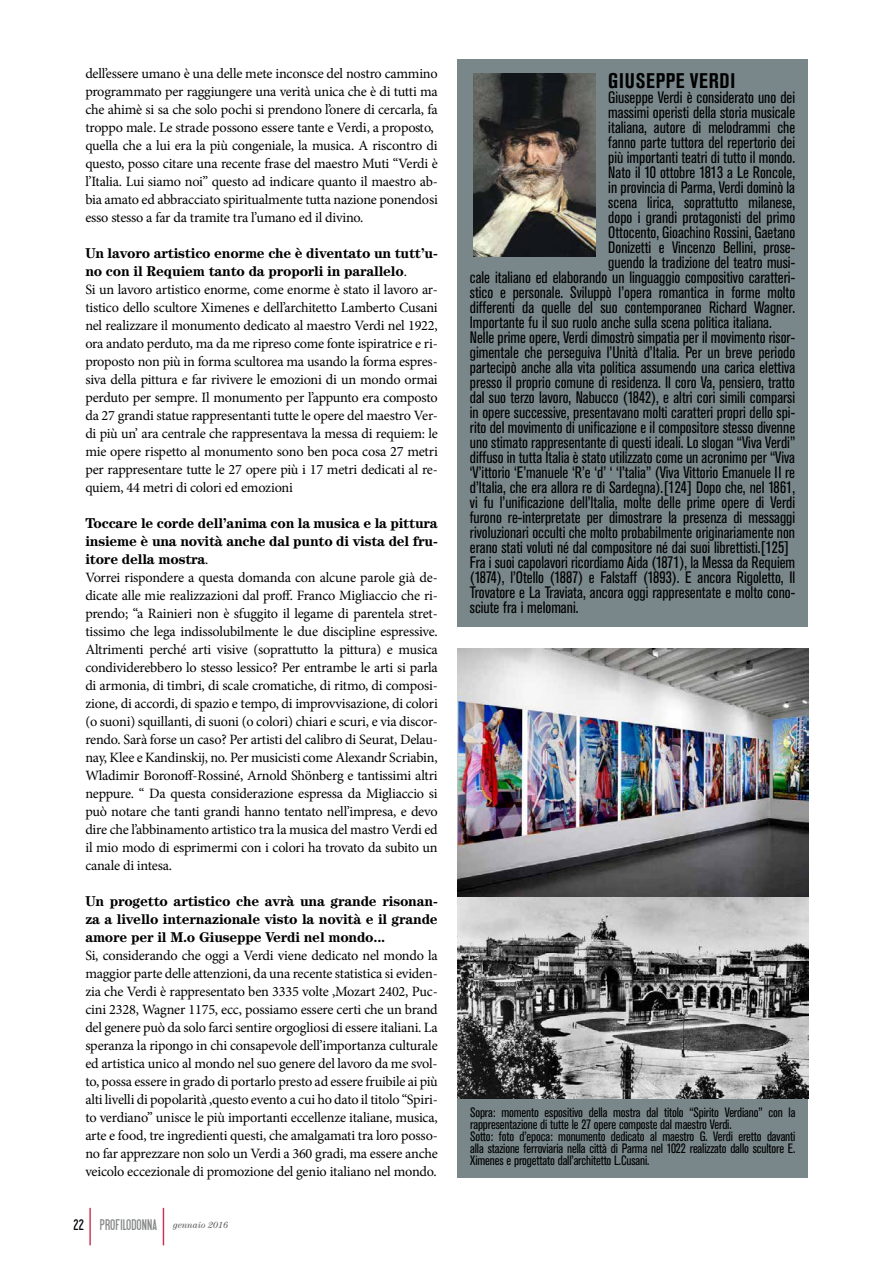
<style>
.page{position:relative;width:893px;height:1263px;background:#fff}
.page>*{position:absolute;margin:0;border:0;box-sizing:border-box;transform-origin:0 0}
.t1{font:700 condensed 21px "Akzidenz Grotesk BE";letter-spacing:.04em;color:#000}
.t2{font:condensed 16.5px "Akzidenz Grotesk BE";letter-spacing:.005em;color:#000}
.t3{font:15px "Libel Suit";letter-spacing:.005em;color:#868789}
.t4{font:14.25px/18px "Minion Pro";letter-spacing:-.015em;color:#000;text-align:justify}
.t5{font:700 14.25px/18px "Century";letter-spacing:-.01em;color:#000;text-align:justify}
.t6{font:condensed 13.5px/12px "Akzidenz Grotesk BE";letter-spacing:-.005em;color:#000}
.t7{font:italic 9px "Century";letter-spacing:.005em;color:#57585a}
.s1{font-family:"Minion Pro";font-weight:400}
.s2{color:#000}
.s3{font-family:"Zapfino";color:#bb052f}
</style>
<div class="page">
<div style="left:457px;top:1098px;width:351px;height:80px;background:#79878a"></div>
<div style="left:457px;top:60px;width:351px;height:567px;background:#79878a"></div>
<img style="left:474px;top:73px;width:122px;height:183px">
<img style="left:457px;top:648px;width:351px;height:450px">
<p class="t4" style="left:85px;top:64px;width:354px;text-align:left">dell’essere umano è una delle mete inconsce del nostro cammino programmato per raggiungere una verità unica che è di tutti ma che ahimè si sa che solo pochi si prendono l’onere di cercarla, fa troppo male. Le strade possono essere tante e Verdi, a proposto, quella che a lui era la più congeniale, la musica. A riscontro di questo, posso citare una recente frase del maestro Muti “Verdi è l’Italia. Lui siamo noi” questo ad indicare quanto il maestro ab&shy;bia amato ed abbracciato spiritualmente tutta nazione ponendosi esso stesso a far da tramite tra l’umano ed il divino.</p>
<p class="t5" style="left:85px;top:243px;width:354px">Un lavoro artistico enorme che è diventato un tutt’u&shy;no con il Requiem tanto da proporli in parallelo<span class="s1">.</span></p>
<p class="t4" style="left:85px;top:280px;width:354px">Si un lavoro artistico enorme, come enorme è stato il lavoro ar&shy;tistico dello scultore Ximenes e dell’architetto Lamberto Cusani nel realizzare il monumento dedicato al maestro Verdi nel 1922, ora andato perduto, ma da me ripreso come fonte ispiratrice e ri&shy;proposto non più in forma scultorea ma usando la forma espres&shy;siva della pittura e far rivivere le emozioni di un mondo ormai perduto per sempre. Il monumento per l’appunto era composto da 27 grandi statue rappresentanti tutte le opere del maestro Ver&shy;di più un’ ara centrale che rappresentava la messa di requiem: le mie opere rispetto al monumento sono ben poca cosa 27 metri per rappresentare tutte le 27 opere più i 17 metri dedicati al re&shy;quiem, 44 metri di colori ed emozioni</p>
<p class="t5" style="left:85px;top:513px;width:354px">Toccare le corde dell’anima con la musica e la pittura insieme è una novità anche dal punto di vista del fru&shy;itore della mostra<span class="s1">.</span></p>
<p class="t4" style="left:85px;top:568px;width:354px">Vorrei rispondere a questa domanda con alcune parole già de&shy;dicate alle mie realizzazioni dal prof. Franco Migliaccio che ri&shy;prendo; “a Rainieri non è sfuggito il legame di parentela stret&shy;tissimo che lega indissolubilmente le due discipline espressive.<br>Altrimenti perché arti visive (soprattutto la pittura) e musica condividerebbero lo stesso lessico? Per entrambe le arti si parla di armonia, di timbri, di scale cromatiche, di ritmo, di composi&shy;zione, di accordi, di spazio e tempo, di improvvisazione, di colori (o suoni) squillanti, di suoni (o colori) chiari e scuri, e via discor&shy;rendo. Sarà forse un caso? Per artisti del calibro di Seurat, Delau&shy;nay, Klee e Kandinskij, no. Per musicisti come Alexandr Scriabin, Wladimir Boronof-Rossiné, Arnold Shönberg e tantissimi altri neppure. “ Da questa considerazione espressa da Migliaccio si può notare che tanti grandi hanno tentato nell’impresa, e devo dire che l’abbinamento artistico tra la musica del mastro Verdi ed il mio modo di esprimermi con i colori ha trovato da subito un canale di intesa.</p>
<p class="t5" style="left:85px;top:891px;width:354px">Un progetto artistico che avrà una grande risonan&shy;za a livello internazionale visto la novità e il grande amore per il M.o Giuseppe Verdi nel mondo...</p>
<p class="t4" style="left:85px;top:946px;width:354px">Si, considerando che oggi a Verdi viene dedicato nel mondo la maggior parte delle attenzioni, da una recente statistica si eviden&shy;zia che Verdi è rappresentato ben 3335 volte ,Mozart 2402, Puc&shy;cini 2328, Wagner 1175, ecc, possiamo essere certi che un brand del genere può da solo farci sentire orgogliosi di essere italiani. La speranza la ripongo in chi consapevole dell’importanza culturale ed artistica unico al mondo nel suo genere del lavoro da me svol&shy;to, possa essere in grado di portarlo presto ad essere fruibile ai più alti livelli di popolarità ,questo evento a cui ho dato il titolo “Spiri&shy;to verdiano” unisce le più importanti eccellenze italiane, musica, arte e food, tre ingredienti questi, che amalgamati tra loro posso&shy;no far apprezzare non solo un Verdi a 360 gradi, ma essere anche veicolo eccezionale di promozione del genio italiano nel mondo.</p>
<p class="t3" style="left:74px;top:1217px;width:94px"><span class="s2">22</span><span class="s3">|</span> PROFILODONNA<span class="s3">|</span></p>
<p class="t7" style="left:173px;top:1220px;width:56px">gennaio 2016</p>
<h1 class="t1" style="left:608px;top:69px;width:128px">GIUSEPPE VERDI</h1>
<p class="t2" style="left:608px;top:88px;width:188px">Giuseppe Verdi è considerato uno dei</p>
<p class="t2" style="left:608px;top:103px;width:188px">massimi operisti della storia musicale</p>
<p class="t2" style="left:608px;top:118px;width:188px">italiana, autore di melodrammi che</p>
<p class="t2" style="left:608px;top:133px;width:188px">fanno parte tuttora del repertorio dei</p>
<p class="t2" style="left:608px;top:148px;width:188px">più importanti teatri di tutto il mondo.</p>
<p class="t2" style="left:608px;top:163px;width:188px">Nato il 10 ottobre 1813 a Le Roncole,</p>
<p class="t2" style="left:608px;top:178px;width:188px">in provincia di Parma, Verdi dominò la</p>
<p class="t2" style="left:608px;top:193px;width:188px">scena lirica, soprattutto milanese,</p>
<p class="t2" style="left:608px;top:208px;width:188px">dopo i grandi protagonisti del primo</p>
<p class="t2" style="left:608px;top:223px;width:188px">Ottocento, Gioachino Rossini, Gaetano</p>
<p class="t2" style="left:608px;top:238px;width:188px">Donizetti e Vincenzo Bellini, prose-</p>
<p class="t2" style="left:608px;top:253px;width:188px">guendo la tradizione del teatro musi-</p>
<p class="t2" style="left:470px;top:268px;width:327px">cale italiano ed elaborando un linguaggio compositivo caratteri-</p>
<p class="t2" style="left:470px;top:283px;width:327px">stico e personale. Sviluppò l’opera romantica in forme molto</p>
<p class="t2" style="left:470px;top:298px;width:327px">differenti da quelle del suo contemporaneo Richard Wagner.</p>
<p class="t2" style="left:470px;top:313px;width:303px">Importante fu il suo ruolo anche sulla scena politica italiana.</p>
<p class="t2" style="left:470px;top:328px;width:327px">Nelle prime opere, Verdi dimostrò simpatia per il movimento risor-</p>
<p class="t2" style="left:470px;top:343px;width:327px">gimentale che perseguiva l’Unità d’Italia. Per un breve periodo</p>
<p class="t2" style="left:470px;top:358px;width:327px">partecipò anche alla vita politica assumendo una carica elettiva</p>
<p class="t2" style="left:470px;top:373px;width:327px">presso il proprio comune di residenza. Il coro Va, pensiero, tratto</p>
<p class="t2" style="left:470px;top:388px;width:327px">dal suo terzo lavoro, Nabucco (1842), e altri cori simili comparsi</p>
<p class="t2" style="left:470px;top:403px;width:327px">in opere successive, presentavano molti caratteri propri dello spi-</p>
<p class="t2" style="left:470px;top:418px;width:327px">rito del movimento di unifcazione e il compositore stesso divenne</p>
<p class="t2" style="left:470px;top:433px;width:327px">uno stimato rappresentante di questi ideali. Lo slogan “Viva Verdi”</p>
<p class="t2" style="left:470px;top:448px;width:327px">diffuso in tutta Italia è stato utilizzato come un acronimo per “Viva</p>
<p class="t2" style="left:470px;top:463px;width:327px">‘V’ittorio ‘E’manuele ‘R’e ‘d’ ‘ ‘I’talia” (Viva Vittorio Emanuele II re</p>
<p class="t2" style="left:470px;top:478px;width:327px">d’Italia, che era allora re di Sardegna).[124] Dopo che, nel 1861,</p>
<p class="t2" style="left:470px;top:493px;width:327px">vi fu l’unifcazione dell’Italia, molte delle prime opere di Verdi</p>
<p class="t2" style="left:470px;top:508px;width:327px">furono re-interpretate per dimostrare la presenza di messaggi</p>
<p class="t2" style="left:470px;top:523px;width:327px">rivoluzionari occulti che molto probabilmente originariamente non</p>
<p class="t2" style="left:470px;top:538px;width:321px">erano stati voluti né dal compositore né dai suoi librettisti.[125]</p>
<p class="t2" style="left:470px;top:553px;width:327px">Fra i suoi capolavori ricordiamo Aida (1871), la Messa da Requiem</p>
<p class="t2" style="left:470px;top:568px;width:327px">(1874), l’Otello (1887) e Falstaff (1893). E ancora Rigoletto, Il</p>
<p class="t2" style="left:470px;top:583px;width:327px">Trovatore e La Traviata, ancora oggi rappresentate e molto cono-</p>
<p class="t2" style="left:470px;top:598px;width:110px">sciute fra i melomani.</p>
<p class="t6" style="left:470px;top:1107px;width:327px">Sopra: momento espositivo della mostra dal titolo “Spirito Verdiano” con la rappresentazione di tutte le 27 opere composte dal maestro Verdi.<br>Sotto: foto d’epoca: monumento dedicato al maestro G. Verdi eretto davanti alla stazione ferroviaria nella città di Parma nel 1022 realizzato dallo scultore E.<br>Ximenes e progettato dall’architetto L.Cusani.</p>
</div>
